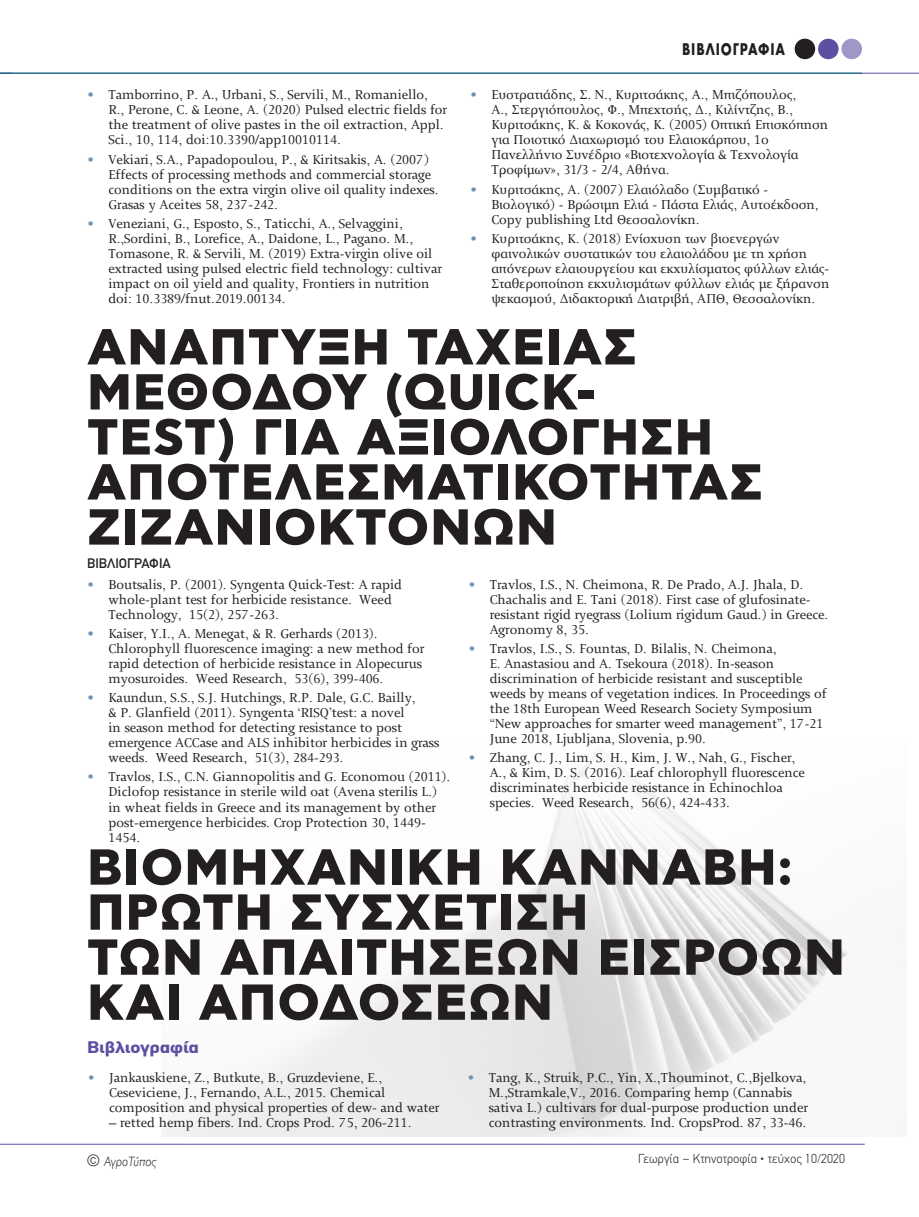
<style>
.page{position:relative;width:919px;height:1217px;background:#fff}
.page>*{position:absolute;margin:0;border:0;box-sizing:border-box;transform-origin:0 0}
.HEAD_1{font:800 50.4px/45px "CF Asty Std";letter-spacing:.025em;color:#231f20}
.t1{font:700 17.55px "Futura Greek";letter-spacing:.05em;color:#231f20;scale:.77 1}
.Titlos_ok{font:700 16.5px "CF Din";color:#5d4fa1;scale:1.2 1}
.t2{font:14.25px/15px "Details Serif Text";color:#231f20}
.Bibliography_title{font:13.5px "CF Din";color:#231f20}
.t3{font:italic 300 13.5px "Gill Sans Hel TF";color:#231f20}
.t4{font:300 12.75px "CF Din";color:#231f20}
.s1{font-weight:700;color:#6d92b9}
.s2{font-style:normal;font-size:15.75px}
</style>
<div class="page">
<hr style="left:0;top:73px;width:918px;height:1px;background:#5d4fa1">
<div style="left:794px;top:39px;width:21px;height:20px;background:#231f20;border-radius:50%"></div>
<div style="left:818px;top:39px;width:20px;height:20px;background:#5d4fa1;border-radius:50%"></div>
<div style="left:841px;top:39px;width:20px;height:20px;background:#a096c8;border-radius:50%"></div>
<hr style="left:0;top:1143px;width:864px;height:1px;background:#5d4fa1">
<img style="left:162px;top:752px;width:686px;height:383px">
<hr style="left:0;top:73px;width:861px;height:1px;background:#007073">
<p class="t1" style="left:682px;top:39px;width:135px">ΒΙΒΛΙΟΓΡΑΦΙΑ</p>
<p class="t2" style="left:491px;top:87px;width:338px;text-indent:-21px"><span class="s1">•</span> Ευστρατιάδης, Σ. Ν., Κυριτσάκης, Α., Μπιζόπουλος,<br>Α., Στεργιόπουλος, Φ., Μπεχτσής, Δ., Κιλίντζης, Β., Κυριτσάκης, Κ. &amp; Κοκονάς, Κ. (2005) Οπτική Επισκόπηση για Ποιοτικό Διαχωρισμό του Ελαιοκάρπου, 1ο Πανελλήνιο Συνέδριο «Βιοτεχνολογία &amp; Τεχνολογία Τροφίμων», 31/3 - 2/4, Αθήνα.</p>
<p class="t2" style="left:491px;top:181px;width:329px;text-indent:-21px"><span class="s1">•</span> Κυριτσάκης, Α. (2007) Ελαιόλαδο (Συμβατικό -<br>Βιολογικό) - Βρώσιμη Ελιά - Πάστα Ελιάς, Αυτοέκδοση,<br>Copy publishing Ltd Θεσσαλονίκη.</p>
<p class="t2" style="left:491px;top:230px;width:339px;text-indent:-21px"><span class="s1">•</span> Κυριτσάκης, Κ. (2018) Ενίσχυση των βιοενεργών φαινολικών συστατικών του ελαιολάδου με τη χρήση απόνερων ελαιουργείου και εκχυλίσματος φύλλων ελιάς-Σταθεροποίηση εκχυλισμάτων φύλλων ελιάς με ξήρανση ψεκασμού, Διδακτορική Διατριβή, ΑΠΘ, Θεσσαλονίκη.</p>
<p class="HEAD_1" style="left:87px;top:327px;width:677px">ΑΝΆΠΤΥΞΗ ΤΑΧΕΊΑΣ<br>ΜΕΘΌΔΟΥ (QUICK-<br>TEST) ΓΙΑ ΑΞΙΟΛΌΓΗΣΗ<br>ΑΠΟΤΕΛΕΣΜΑΤΙΚΌΤΗΤΑΣ<br>ΖΙΖΑΝΙΟΚΤΌΝΩΝ</p>
<p class="Bibliography_title" style="left:87px;top:556px;width:85px">ΒΙΒΛΙΟΓΡΑΦΊΑ</p>
<p class="t2" style="left:108px;top:576px;width:295px;text-indent:-21px"><span class="s1">•</span> Boutsalis, P. (2001). Syngenta Quick-Test: A rapid whole-plant test for herbicide resistance. Weed<br>Technology, 15(2), 257-263.</p>
<p class="t2" style="left:108px;top:625px;width:317px;text-indent:-21px"><span class="s1">•</span> Kaiser, Y.I., A. Menegat, &amp; R. Gerhards (2013).<br>Chlorophyll fluorescence imaging: a new method for rapid detection of herbicide resistance in Alopecurus myosuroides. Weed Research, 53(6), 399-406.</p>
<p class="t2" style="left:108px;top:689px;width:332px;text-indent:-21px"><span class="s1">•</span> Kaundun, S.S., S.J. Hutchings, R.P. Dale, G.C. Bailly,<br>&amp; P. Glanfield (2011). Syngenta ‘RISQ’test: a novel in‐season method for detecting resistance to post‐ emergence ACCase and ALS inhibitor herbicides in grass weeds. Weed Research, 51(3), 284-293.</p>
<p class="t2" style="left:108px;top:769px;width:343px;text-indent:-21px"><span class="s1">•</span> Travlos, I.S., C.N. Giannopolitis and G. Economou (2011).<br>Diclofop resistance in sterile wild oat (Avena sterilis L.) in wheat fields in Greece and its management by other post-emergence herbicides. Crop Protection 30, 1449- 1454.</p>
<p class="t2" style="left:108px;top:87px;width:340px;text-indent:-21px"><span class="s1">•</span> Tamborrino, P. A., Urbani, S., Servili, M., Romaniello, R., Perone, C. &amp; Leone, A. (2020) Pulsed electric fields for the treatment of olive pastes in the oil extraction, Appl.<br>Sci., 10, 114, doi:10.3390/app10010114.</p>
<p class="t2" style="left:108px;top:151px;width:331px;text-indent:-21px"><span class="s1">•</span> Vekiari, S.A., Papadopoulou, P., &amp; Kiritsakis, A. (2007)<br>Effects of processing methods and commercial storage conditions on the extra virgin olive oil quality indexes.<br>Grasas y Aceites 58, 237-242.</p>
<p class="t2" style="left:108px;top:215px;width:335px;text-indent:-21px"><span class="s1">•</span> Veneziani, G., Esposto, S., Taticchi, A., Selvaggini, R.,Sordini, B., Lorefice, A., Daidone, L., Pagano. M., Tomasone, R. &amp; Servili, M. (2019) Extra-virgin olive oil extracted using pulsed electric field technology: cultivar impact on oil yield and quality, Frontiers in nutrition doi: 10.3389/fnut.2019.00134.</p>
<p class="t2" style="left:489px;top:576px;width:340px;text-indent:-21px"><span class="s1">•</span> Travlos, I.S., N. Cheimona, R. De Prado, A.J. Jhala, D.<br>Chachalis and E. Tani (2018). First case of glufosinate&shy;resistant rigid ryegrass (Lolium rigidum Gaud.) in Greece.<br>Agronomy 8, 35.</p>
<p class="t2" style="left:489px;top:640px;width:338px;text-indent:-21px"><span class="s1">•</span> Travlos, I.S., S. Fountas, D. Bilalis, N. Cheimona,<br>E. Anastasiou and A. Tsekoura (2018). In-season discrimination of herbicide resistant and susceptible weeds by means of vegetation indices. In Proceedings of the 18th European Weed Research Society Symposium “New approaches for smarter weed management”, 17-21<br>June 2018, Ljubljana, Slovenia, p.90.</p>
<p class="t2" style="left:489px;top:749px;width:316px;text-indent:-21px"><span class="s1">•</span> Zhang, C. J., Lim, S. H., Kim, J. W., Nah, G., Fischer, A., &amp; Kim, D. S. (2016). Leaf chlorophyll fluorescence discriminates herbicide resistance in Echinochloa species. Weed Research, 56(6), 424-433.</p>
<p class="HEAD_1" style="left:87px;top:847px;width:759px">ΒΙΟΜΗΧΑΝΙΚΗ ΚΑΝΝΑΒΗ:<br>ΠΡΏΤΗ ΣΎΣΧΕΤΙΣΗ<br>ΤΩΝ ΑΠΑΙΤΉΣΕΩΝ ΕΙΣΡΟΏΝ<br>ΚΑΙ ΑΠΟΔΌΣΕΩΝ</p>
<p class="Titlos_ok" style="left:87px;top:1037px;width:95px">Βιβλιογραφία</p>
<p class="t2" style="left:109px;top:1069px;width:332px;text-indent:-21px"><span class="s1">•</span> Jankauskiene, Z., Butkute, B., Gruzdeviene, E.,<br>Ceseviciene, J., Fernando, A.L., 2015. Chemical composition and physical properties of dew- and water</p>
<p class="t2" style="left:109px;top:1114px;width:304px">– retted hemp fibers. Ind. Crops Prod. 75, 206-211.</p>
<p class="t2" style="left:488px;top:1069px;width:321px;text-indent:-21px"><span class="s1">•</span> Tang, K., Struik, P.C., Yin, X.,Thouminot, C.,Bjelkova, M.,Stramkale,V., 2016. Comparing hemp (Cannabis sativa L.) cultivars for dual-purpose production under contrasting environments. Ind. CropsProd. 87, 33-46.</p>
<p class="t3" style="left:87px;top:1154px;width:71px"><span class="s2">©</span> ΑγροΤύπος</p>
<p class="t4" style="left:638px;top:1150px;width:208px">Γεωργία – Κτηνοτροφία • τεύχος 10/2020</p>
</div>
